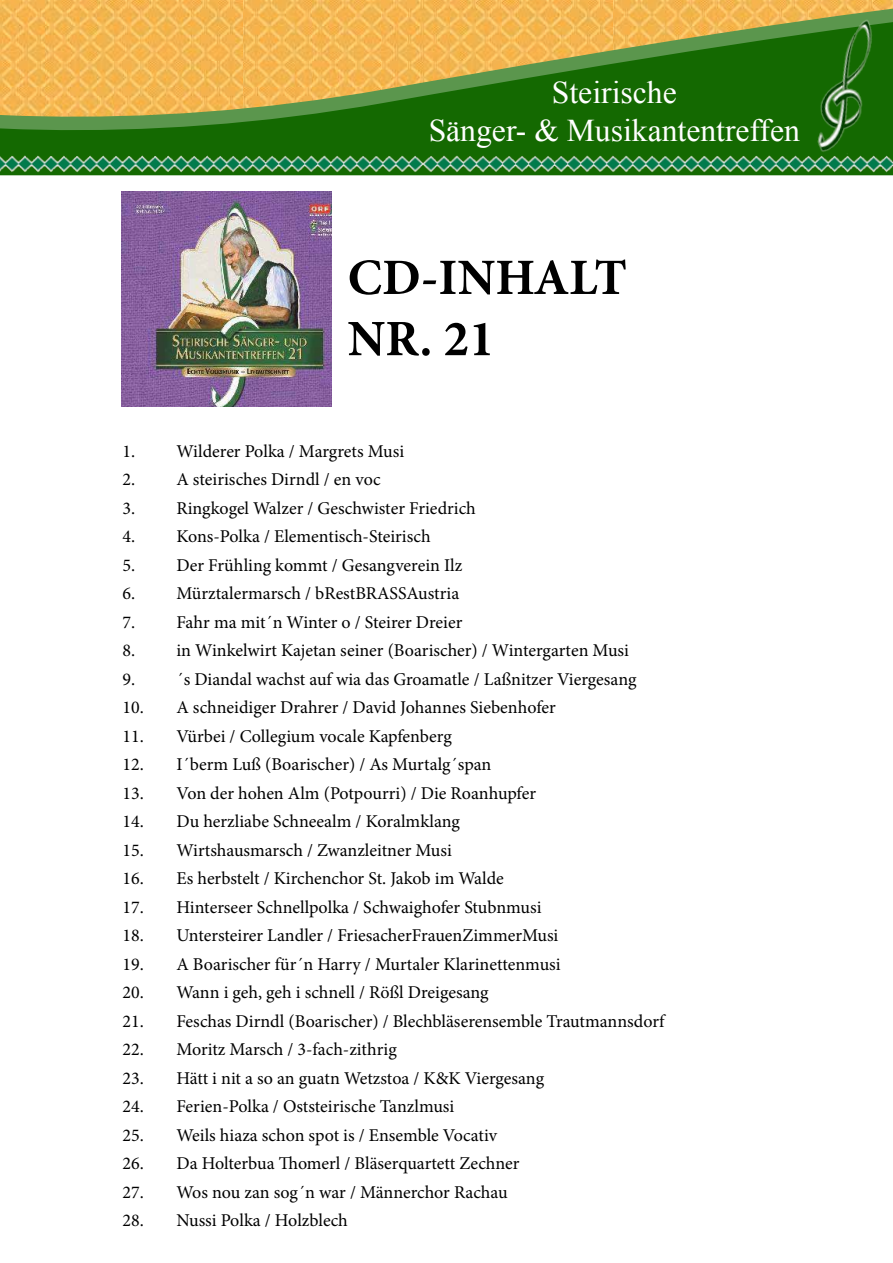
<style>
.page{position:relative;width:893px;height:1263px;background:#fff}
.page>*{position:absolute;margin:0;border:0;box-sizing:border-box;transform-origin:0 0}
.t1{font:700 51px/61.2px "Minion Pro";color:#000}
.t2{font:31.65px/38px "Times New Roman";color:#fff;text-align:center}
.t3{font:18px "Minion Pro";color:#000}
</style>
<div class="page">
<svg style="left:0;top:0;width:893px;height:176px;background:#8e9633"></svg>
<img style="left:800px;top:6px;width:93px;height:150px">
<img style="left:0;top:156px;width:893px;height:18px">
<img style="left:121px;top:192px;width:211px;height:215px">
<h2 class="t2" style="left:429px;top:73px;width:373px">Steirische<br>Sänger- &amp; Musikantentreffen</h2>
<h1 class="t1" style="left:348px;top:246px;width:281px">CD-INHALT<br>NR. 21</h1>
<p class="t3" style="left:122px;top:439px;width:283px">1. Wilderer Polka / Margrets Musi</p>
<p class="t3" style="left:122px;top:468px;width:260px">2. A steirisches Dirndl / en voc</p>
<p class="t3" style="left:122px;top:496px;width:355px">3. Ringkogel Walzer / Geschwister Friedrich</p>
<p class="t3" style="left:122px;top:525px;width:310px">4. Kons-Polka / Elementisch-Steirisch</p>
<p class="t3" style="left:122px;top:553px;width:341px">5. Der Frühling kommt / Gesangverein Ilz</p>
<p class="t3" style="left:122px;top:582px;width:338px">6. Mürztalermarsch / bRestBRASSAustria</p>
<p class="t3" style="left:122px;top:610px;width:341px">7. Fahr ma mit´n Winter o / Steirer Dreier</p>
<p class="t3" style="left:122px;top:639px;width:508px">8. in Winkelwirt Kajetan seiner (Boarischer) / Wintergarten Musi</p>
<p class="t3" style="left:122px;top:667px;width:515px">9. ´s Diandal wachst auf wia das Groamatle / Laßnitzer Viergesang</p>
<p class="t3" style="left:122px;top:695px;width:435px">10. A schneidiger Drahrer / David Johannes Siebenhofer</p>
<p class="t3" style="left:122px;top:724px;width:331px">11. Vürbei / Collegium vocale Kapfenberg</p>
<p class="t3" style="left:122px;top:752px;width:370px">12. I´berm Luß (Boarischer) / As Murtalg´span</p>
<p class="t3" style="left:122px;top:781px;width:415px">13. Von der hohen Alm (Potpourri) / Die Roanhupfer</p>
<p class="t3" style="left:122px;top:809px;width:339px">14. Du herzliabe Schneealm / Koralmklang</p>
<p class="t3" style="left:122px;top:838px;width:331px">15. Wirtshausmarsch / Zwanzleitner Musi</p>
<p class="t3" style="left:122px;top:866px;width:383px">16. Es herbstelt / Kirchenchor St. Jakob im Walde</p>
<p class="t3" style="left:122px;top:895px;width:421px">17. Hinterseer Schnellpolka / Schwaighofer Stubnmusi</p>
<p class="t3" style="left:122px;top:923px;width:437px">18. Untersteirer Landler / FriesacherFrauenZimmerMusi</p>
<p class="t3" style="left:122px;top:952px;width:440px">19. A Boarischer für´n Harry / Murtaler Klarinettenmusi</p>
<p class="t3" style="left:122px;top:980px;width:368px">20. Wann i geh, geh i schnell / Rößl Dreigesang</p>
<p class="t3" style="left:122px;top:1009px;width:543px">21. Feschas Dirndl (Boarischer) / Blechbläserensemble Trautmannsdorf</p>
<p class="t3" style="left:122px;top:1037px;width:276px">22. Moritz Marsch / 3-fach-zithrig</p>
<p class="t3" style="left:122px;top:1066px;width:423px">23. Hätt i nit a so an guatn Wetzstoa / K&amp;K Viergesang</p>
<p class="t3" style="left:122px;top:1094px;width:333px">24. Ferien-Polka / Oststeirische Tanzlmusi</p>
<p class="t3" style="left:122px;top:1123px;width:376px">25. Weils hiaza schon spot is / Ensemble Vocativ</p>
<p class="t3" style="left:122px;top:1151px;width:399px">26. Da Holterbua Thomerl / Bläserquartett Zechner</p>
<p class="t3" style="left:122px;top:1180px;width:387px">27. Wos nou zan sog´n war / Männerchor Rachau</p>
<p class="t3" style="left:122px;top:1208px;width:227px">28. Nussi Polka / Holzblech</p>
</div>
